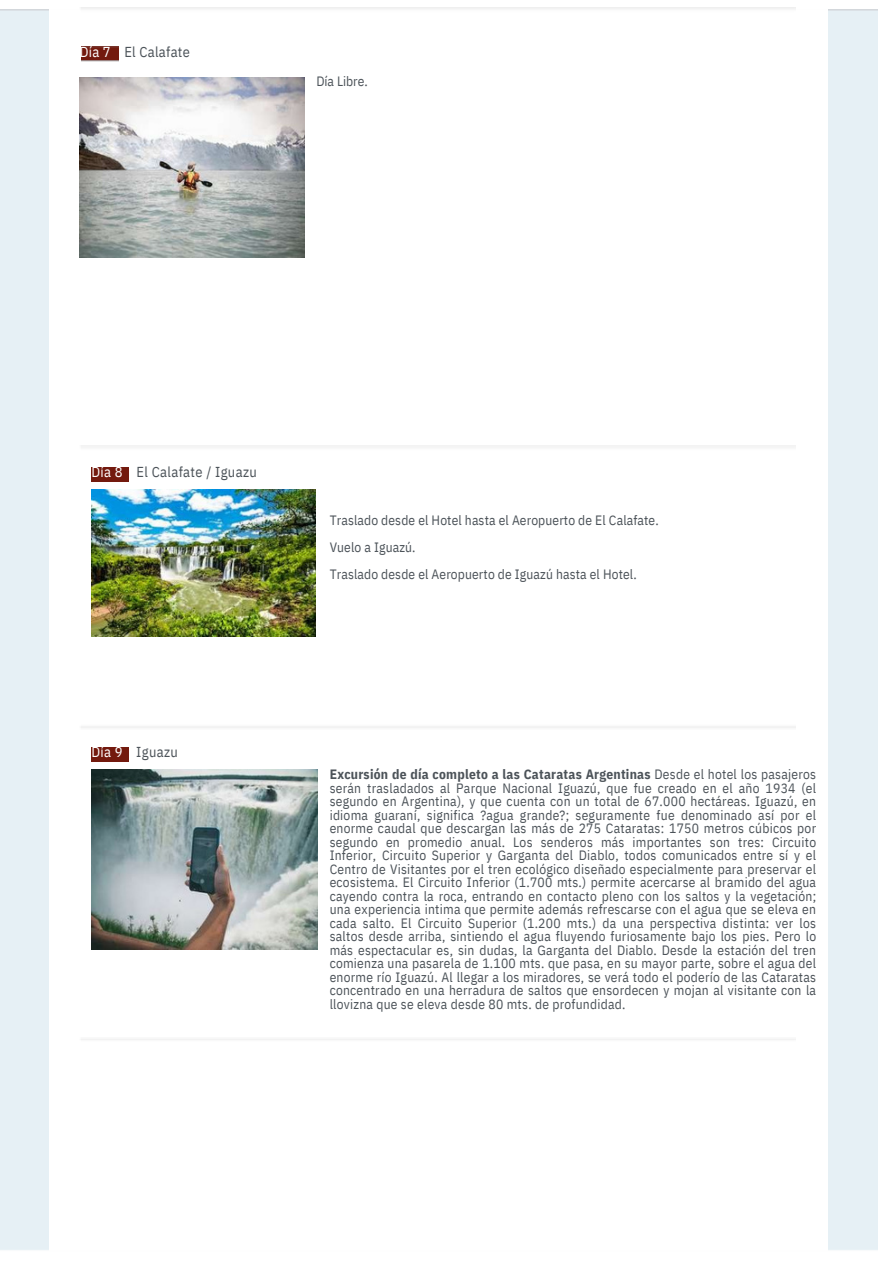
<style>
.page{position:relative;width:894px;height:1264px;background:#fff}
.page>*{position:absolute;margin:0;border:0;box-sizing:border-box;transform-origin:0 0}
.t1{font:14.4px "IBM Plex Sans Cond";letter-spacing:.025em;color:#4c5359}
.t2{font:14.4px "IBM Plex Sans Cond";letter-spacing:.02em;color:#fff}
.t3{font:13.5px/13.5px "IBM Plex Sans Cond";letter-spacing:.01em;color:#4c5359}
.s1{font-weight:700}
</style>
<div class="page">
<hr style="left:80px;top:8px;width:715px;height:3px;background:#f6f6f6">
<hr style="left:80px;top:446px;width:715px;height:3px;background:#f5f5f5">
<img style="left:81px;top:46px;width:37px;height:15px">
<div style="left:91px;top:467px;width:38px;height:15px;background:#731a0e"></div>
<div style="left:91px;top:747px;width:38px;height:14px;background:#731a0e"></div>
<img style="left:80px;top:77px;width:225px;height:180px">
<img style="left:92px;top:769px;width:225px;height:180px">
<img style="left:92px;top:489px;width:224px;height:147px">
<h1 class="t2" style="left:80px;top:42px;width:32px">Día 7</h1>
<p class="t1" style="left:124px;top:42px;width:67px">El Calafate</p>
<h1 class="t3" style="left:316px;top:74px;width:53px">Día Libre.</h1>
<h1 class="t2" style="left:91px;top:462px;width:33px">Día 8</h1>
<p class="t1" style="left:136px;top:462px;width:122px">El Calafate / Iguazu</p>
<p class="t2" style="left:91px;top:742px;width:33px">Día 9</p>
<h1 class="t1" style="left:136px;top:742px;width:43px">Iguazu</h1>
<p class="t3" style="left:329px;top:506px;width:330px;line-height:27px">Traslado desde el Hotel hasta el Aeropuerto de El Calafate.<br>Vuelo a Iguazú.<br>Traslado desde el Aeropuerto de Iguazú hasta el Hotel.</p>
<h1 class="t3" style="left:329px;top:767px;width:488px;text-align:justify"><span class="s1">Excursión de día completo a las Cataratas Argentinas</span> Desde el hotel los pasajeros serán trasladados al Parque Nacional Iguazú, que fue creado en el año 1934 (el segundo en Argentina), y que cuenta con un total de 67.000 hectáreas. Iguazú, en idioma guaraní, significa ?agua grande?; seguramente fue denominado así por el enorme caudal que descargan las más de 275 Cataratas: 1750 metros cúbicos por segundo en promedio anual. Los senderos más importantes son tres: Circuito Inferior, Circuito Superior y Garganta del Diablo, todos comunicados entre sí y el Centro de Visitantes por el tren ecológico diseñado especialmente para preservar el ecosistema. El Circuito Inferior (1.700 mts.) permite acercarse al bramido del agua cayendo contra la roca, entrando en contacto pleno con los saltos y la vegetación; una experiencia intima que permite además refrescarse con el agua que se eleva en cada salto. El Circuito Superior (1.200 mts.) da una perspectiva distinta: ver los saltos desde arriba, sintiendo el agua fluyendo furiosamente bajo los pies. Pero lo más espectacular es, sin dudas, la Garganta del Diablo. Desde la estación del tren comienza una pasarela de 1.100 mts. que pasa, en su mayor parte, sobre el agua del enorme río Iguazú. Al llegar a los miradores, se verá todo el poderío de las Cataratas concentrado en una herradura de saltos que ensordecen y mojan al visitante con la llovizna que se eleva desde 80 mts. de profundidad.</h1>
</div>
